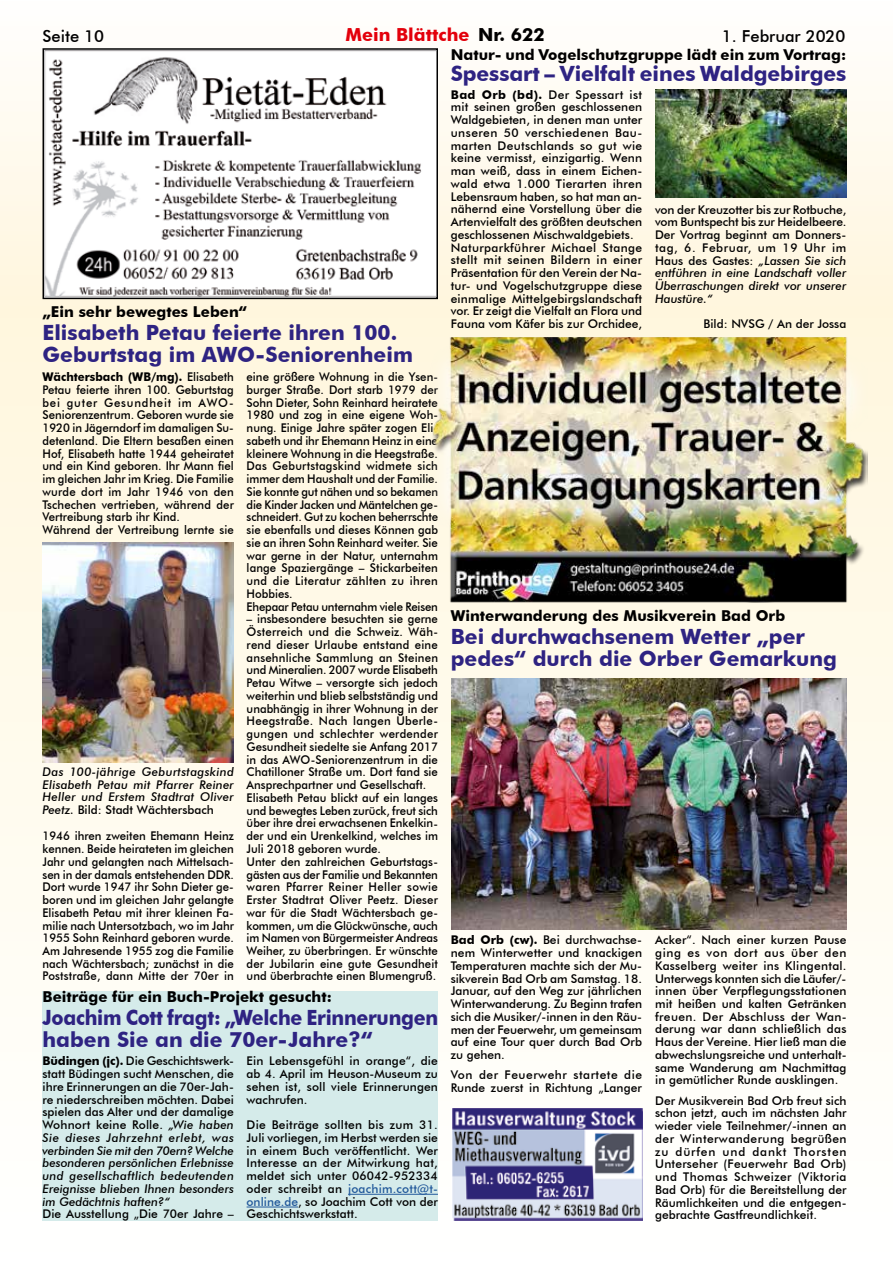
<style>
.page{position:relative;width:893px;height:1263px;background:#fff}
.page>*{position:absolute;margin:0;border:0;box-sizing:border-box;transform-origin:0 0}
.t1{font:700 21px/22.5px "Futura BT";color:#2e2382}
.t2{font:700 21px/22.5px "Futura BT";color:#2e2382;scale:.93 1}
.t3{font:700 18px "Futura BT";color:#e3000b}
.t4{font:500 16.5px "Futura BT";color:#000}
.t5{font:700 15px "Futura BT";color:#000}
.t6{font:500 12px/12.8px "Futura BT";color:#000;scale:.95 1}
.t7{font:500 12px/12.8px "Futura BT";color:#000;text-align:justify}
.t8{font:italic 500 12px/12.8px "Futura BT";color:#000;text-align:justify}
.s1{color:#000}
.s2{font-weight:700}
.s3{font-style:normal}
.s4{font-weight:700;font-style:normal}
.s5{color:#22599b}
.s6{font-style:italic}
</style>
<div class="page">
<img style="left:0;top:48px;width:893px;height:1173px">
<img style="left:43px;top:542px;width:191px;height:220px">
<div style="left:43px;top:991px;width:395px;height:229px;background:#d5ebea"></div>
<img style="left:429px;top:338px;width:439px;height:264px">
<div style="left:43px;top:48px;width:395px;height:251px;border:2px solid #000"></div>
<img style="left:45px;top:50px;width:391px;height:247px">
<img style="left:655px;top:90px;width:191px;height:107px">
<img style="left:451px;top:678px;width:395px;height:251px">
<img style="left:452px;top:1108px;width:190px;height:112px">
<hr style="left:348px;top:1194px;width:90px;height:1px;background:#22599b">
<hr style="left:247px;top:1206px;width:51px;height:1px;background:#22599b">
<h3 class="t4" style="left:43px;top:26px;width:63px">Seite 10</h3>
<h2 class="t3" style="left:345px;top:24px;width:201px">Mein Blättche <span class="s1">Nr. 622</span></h2>
<h3 class="t4" style="left:722px;top:26px;width:125px">1. Februar 2020</h3>
<p class="t5" style="left:43px;top:303px;width:206px">„Ein sehr bewegtes Leben“</p>
<h1 class="t1" style="left:43px;top:321px;width:372px">Elisabeth Petau feierte ihren 100.<br>Geburtstag im AWO-Seniorenheim</h1>
<p class="t6" style="left:43px;top:370px;width:203px"><span class="s2">Wächtersbach (WB/mg).</span> Elisabeth Petau feierte ihren 100. Geburtstag bei guter Gesundheit im AWO-Seniorenzentrum. Geboren wurde sie 1920 in Jägerndorf im damaligen Su&shy;detenland. Die Eltern besaßen einen Hof, Elisabeth hatte 1944 geheiratet und ein Kind geboren. Ihr Mann fiel im gleichen Jahr im Krieg. Die Familie wurde dort im Jahr 1946 von den Tschechen vertrieben, während der Vertreibung starb ihr Kind.<br>Während der Vertreibung lernte sie</p>
<p class="t8" style="left:43px;top:765px;width:193px">Das 100-jährige Geburtstagskind Elisabeth Petau mit Pfarrer Reiner Heller und Erstem Stadtrat Oliver Peetz. <span class="s3">Bild: Stadt Wächtersbach</span></p>
<p class="t6" style="left:43px;top:829px;width:203px;text-align:justify">1946 ihren zweiten Ehemann Heinz kennen. Beide heirateten im gleichen Jahr und gelangten nach Mittelsach&shy;sen in der damals entstehenden DDR.<br>Dort wurde 1947 ihr Sohn Dieter ge&shy;boren und im gleichen Jahr gelangte Elisabeth Petau mit ihrer kleinen Fa&shy;milie nach Untersotzbach, wo im Jahr 1955 Sohn Reinhard geboren wurde.<br>Am Jahresende 1955 zog die Familie nach Wächtersbach; zunächst in die Poststraße, dann Mitte der 70er in</p>
<p class="t6" style="left:247px;top:370px;width:203px">eine größere Wohnung in die Ysen&shy;burger Straße. Dort starb 1979 der Sohn Dieter, Sohn Reinhard heiratete 1980 und zog in eine eigene Woh&shy;nung. Einige Jahre später zogen Eli&shy;sabeth und ihr Ehemann Heinz in eine kleinere Wohnung in die Heegstraße.<br>Das Geburtstagskind widmete sich immer dem Haushalt und der Familie.<br>Sie konnte gut nähen und so bekamen die Kinder Jacken und Mäntelchen ge&shy;schneidert. Gut zu kochen beherrschte sie ebenfalls und dieses Können gab sie an ihren Sohn Reinhard weiter. Sie war gerne in der Natur, unternahm lange Spaziergänge – Stickarbeiten und die Literatur zählten zu ihren Hobbies.<br>Ehepaar Petau unternahm viele Reisen</p>
<p class="t6" style="left:247px;top:613px;width:203px">– insbesondere besuchten sie gerne Österreich und die Schweiz. Wäh&shy;rend dieser Urlaube entstand eine ansehnliche Sammlung an Steinen und Mineralien. 2007 wurde Elisabeth Petau Witwe – versorgte sich jedoch weiterhin und blieb selbstständig und unabhängig in ihrer Wohnung in der Heegstraße. Nach langen Überle&shy;gungen und schlechter werdender Gesundheit siedelte sie Anfang 2017 in das AWO-Seniorenzentrum in die Chatilloner Straße um. Dort fand sie Ansprechpartner und Gesellschaft.<br>Elisabeth Petau blickt auf ein langes und bewegtes Leben zurück, freut sich über ihre drei erwachsenen Enkelkin&shy;der und ein Urenkelkind, welches im Juli 2018 geboren wurde.<br>Unter den zahlreichen Geburtstags&shy;gästen aus der Familie und Bekannten waren Pfarrer Reiner Heller sowie Erster Stadtrat Oliver Peetz. Dieser war für die Stadt Wächtersbach ge&shy;kommen, um die Glückwünsche, auch im Namen von Bürgermeister Andreas Weiher, zu überbringen. Er wünschte der Jubilarin eine gute Gesundheit und überbrachte einen Blumengruß.</p>
<p class="t5" style="left:43px;top:988px;width:291px">Beiträge für ein Buch-Projekt gesucht:</p>
<h1 class="t2" style="left:43px;top:1006px;width:427px">Joachim Cott fragt: „Welche Erinnerungen haben Sie an die 70er-Jahre?“</h1>
<p class="t8" style="left:43px;top:1055px;width:193px"><span class="s4">Büdingen (jc).</span> <span class="s3">Die Geschichtswerk&shy;statt Büdingen sucht Menschen, die ihre Erinnerungen an die 70er-Jah&shy;re niederschreiben möchten. Dabei spielen das Alter und der damalige Wohnort keine Rolle.</span> „Wie haben Sie dieses Jahrzehnt erlebt, was verbinden Sie mit den 70ern? Welche besonderen persönlichen Erlebnisse und gesellschaftlich bedeutenden Ereignisse blieben Ihnen besonders im Gedächtnis haften?“</p>
<p class="t7" style="left:43px;top:1207px;width:193px">Die Ausstellung „Die 70er Jahre –</p>
<p class="t7" style="left:247px;top:1055px;width:193px">Ein Lebensgefühl in orange“, die ab 4. April im Heuson-Museum zu sehen ist, soll viele Erinnerungen wachrufen.</p>
<p class="t7" style="left:247px;top:1118px;width:193px">Die Beiträge sollten bis zum 31.<br>Juli vorliegen, im Herbst werden sie in einem Buch veröffentlicht. Wer Interesse an der Mitwirkung hat, meldet sich unter 06042-952334 oder schreibt an <span class="s5">joachim.cott@t&shy;online.de</span>, so Joachim Cott von der Geschichtswerkstatt.</p>
<p class="t5" style="left:451px;top:45px;width:397px">Natur- und Vogelschutzgruppe lädt ein zum Vortrag:</p>
<h1 class="t1" style="left:451px;top:62px;width:397px">Spessart – Vielfalt eines Waldgebirges</h1>
<p class="t7" style="left:451px;top:88px;width:193px;text-align:left"><span class="s2">Bad Orb (bd).</span> Der Spessart ist mit seinen großen geschlossenen Waldgebieten, in denen man unter unseren 50 verschiedenen Bau&shy;marten Deutschlands so gut wie keine vermisst, einzigartig. Wenn man weiß, dass in einem Eichen&shy;wald etwa 1.000 Tierarten ihren Lebensraum haben, so hat man an&shy;nähernd eine Vorstellung über die Artenvielfalt des größten deutschen geschlossenen Mischwaldgebiets.<br>Naturparkführer Michael Stange stellt mit seinen Bildern in einer Präsentation für den Verein der Na&shy;tur- und Vogelschutzgruppe diese einmalige Mittelgebirgslandschaft vor. Er zeigt die Vielfalt an Flora und Fauna vom Käfer bis zur Orchidee,</p>
<p class="t7" style="left:655px;top:203px;width:193px">von der Kreuzotter bis zur Rotbuche, vom Buntspecht bis zur Heidelbeere.<br>Der Vortrag beginnt am Donners&shy;tag, 6. Februar, um 19 Uhr im Haus des Gastes: <span class="s6">„Lassen Sie sich entführen in eine Landschaft voller Überraschungen direkt vor unserer Haustüre.“</span></p>
<p class="t7" style="left:704px;top:317px;width:144px">Bild: NVSG / An der Jossa</p>
<p class="t5" style="left:451px;top:607px;width:336px">Winterwanderung des Musikverein Bad Orb</p>
<h1 class="t1" style="left:451px;top:625px;width:388px">Bei durchwachsenem Wetter „per pedes“ durch die Orber Gemarkung</h1>
<p class="t7" style="left:451px;top:933px;width:193px"><span class="s2">Bad Orb (cw).</span> Bei durchwachse&shy;nem Winterwetter und knackigen Temperaturen machte sich der Mu&shy;sikverein Bad Orb am Samstag. 18.<br>Januar, auf den Weg zur jährlichen Winterwanderung. Zu Beginn trafen sich die Musiker/-innen in den Räu&shy;men der Feuerwehr, um gemeinsam auf eine Tour quer durch Bad Orb zu gehen.</p>
<p class="t7" style="left:451px;top:1068px;width:193px">Von der Feuerwehr startete die<br>Runde zuerst in Richtung „Langer</p>
<p class="t7" style="left:655px;top:933px;width:193px">Acker“. Nach einer kurzen Pause ging es von dort aus über den Kasselberg weiter ins Klingental.<br>Unterwegs konnten sich die Läufer/- innen über Verpflegungsstationen mit heißen und kalten Getränken freuen. Der Abschluss der Wan&shy;derung war dann schließlich das Haus der Vereine. Hier ließ man die abwechslungsreiche und unterhalt&shy;same Wanderung am Nachmittag in gemütlicher Runde ausklingen.</p>
<p class="t7" style="left:655px;top:1094px;width:193px">Der Musikverein Bad Orb freut sich schon jetzt, auch im nächsten Jahr wieder viele Teilnehmer/-innen an der Winterwanderung begrüßen zu dürfen und dankt Thorsten Unterseher (Feuerwehr Bad Orb) und Thomas Schweizer (Viktoria Bad Orb) für die Bereitstellung der Räumlichkeiten und die entgegen&shy;gebrachte Gastfreundlichkeit.</p>
</div>
